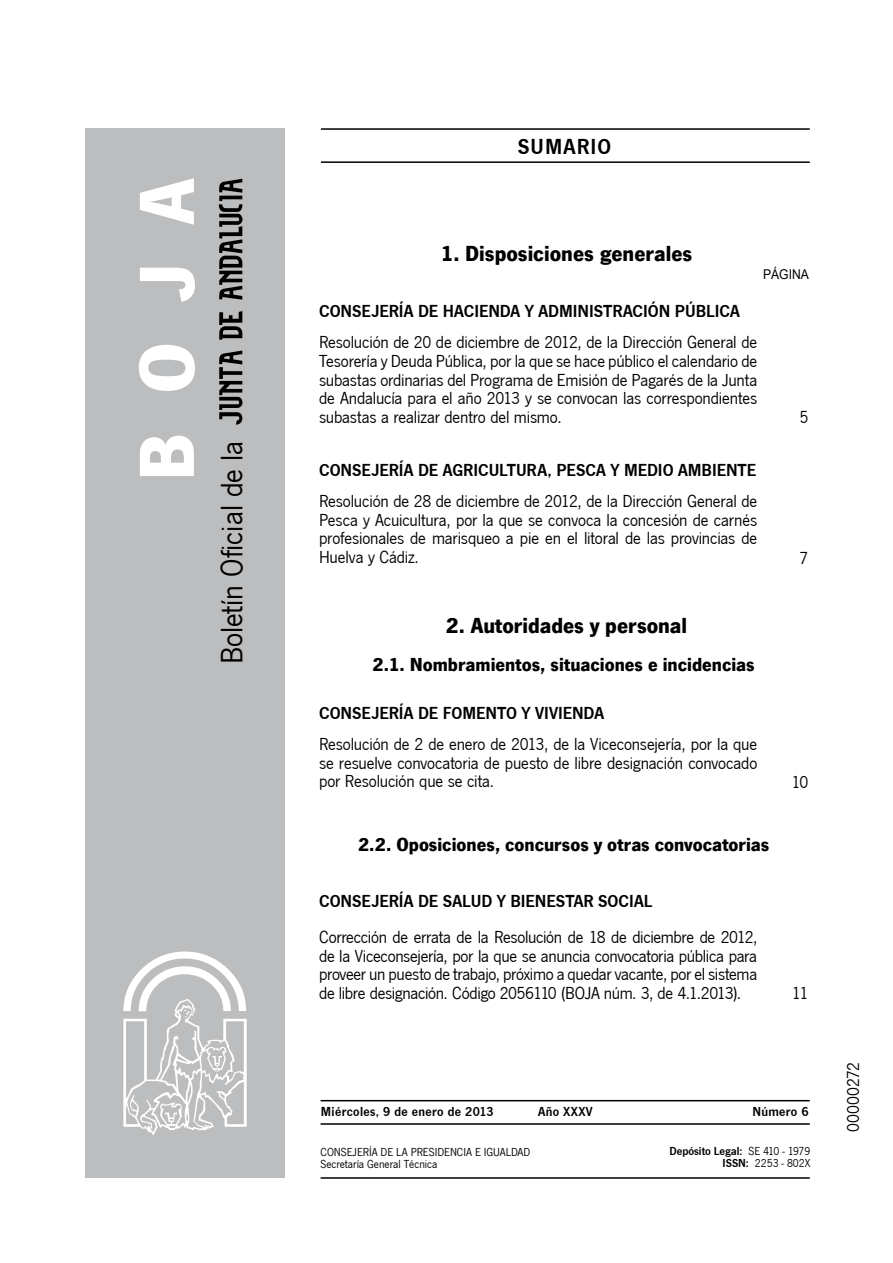
<style>
.page{position:relative;width:893px;height:1263px;background:#fff}
.page>*{position:absolute;margin:0;border:0;box-sizing:border-box;transform-origin:0 0}
.t1{font:700 81px "News Got T";color:#fff}
.t2{font:31.95px "News Got T";color:#000}
.t3{font:700 22.5px "News Got T";color:#000}
.t4{font:600 22.5px "News Got T";letter-spacing:.05em;color:#000}
.t5{font:700 19.5px "News Got T";color:#000}
.t6{font:18px/18.6px "News Got T";letter-spacing:-.01em;color:#000;text-align:justify}
.t7{font:600 18px "News Got T";color:#000}
.t8{font:600 13.5px "News Got T";letter-spacing:.025em;color:#000}
.t9{font:13.5px "Arial";color:#000;scale:.9 1}
.t10{font:12px/12px "News Got T";color:#000}
.t11{font:600 12px/12px "News Got T";color:#000;text-align:right}
.s1{font-weight:400}
</style>
<div class="page">
<hr style="left:321px;top:128px;width:488px;height:2px;background:#000">
<hr style="left:321px;top:161px;width:488px;height:2px;background:#000">
<div style="left:85px;top:128px;width:200px;height:1050px;background:#bcbdbe"></div>
<svg style="left:219px;top:351px;width:23px;height:74px"></svg>
<svg style="left:219px;top:311px;width:23px;height:29px"></svg>
<svg style="left:219px;top:179px;width:23px;height:121px"></svg>
<svg style="left:123px;top:952px;width:124px;height:183px"></svg>
<hr style="left:320px;top:1100px;width:489px;height:1px;background:#000">
<hr style="left:320px;top:1177px;width:489px;height:2px;background:#000">
<hr style="left:320px;top:1123px;width:489px;height:2px;background:#000">
<h1 class="t1" style="left:119px;top:481px;width:305px;rotate:-90deg">BOJA</h1>
<h2 class="t2" style="left:214px;top:664px;width:225px;rotate:-90deg">Boletín Oficial de la</h2>
<p class="t4" style="left:517px;top:134px;width:95px">SUMARIO</p>
<p class="t3" style="left:440px;top:240px;width:253px">1. Disposiciones generales</p>
<p class="t9" style="left:763px;top:266px;width:53px">PÁGINA</p>
<p class="t7" style="left:319px;top:301px;width:181px">CONSEJERÍA DE HACI ENDA</p>
<p class="t7" style="left:525px;top:301px;width:34px">Y ADMINIS</p>
<p class="t7" style="left:603px;top:301px;width:19px">TRACI</p>
<p class="t7" style="left:648px;top:301px;width:68px">ÓN PÚBLICA</p>
<p class="t6" style="left:319px;top:333px;width:439px">Resolución de 20 de diciembre de 2012, de la Dirección General de Tesorería y Deuda Pública, por la que se hace público el calendario de subastas ordinarias del Programa de Emisión de Pagarés de la Junta de Andalucía para el año 2013 y se convocan las correspondientes subastas a realizar dentro del mismo.</p>
<p class="t7" style="left:319px;top:459px;width:154px">CONSEJERÍA DE AGRICUL</p>
<p class="t7" style="left:507px;top:459px;width:81px">TURA, PESCA</p>
<p class="t7" style="left:610px;top:459px;width:46px">Y MEDIO</p>
<p class="t7" style="left:678px;top:459px;width:80px">AMBIENTE</p>
<p class="t6" style="left:319px;top:492px;width:439px">Resolución de 28 de diciembre de 2012, de la Dirección General de Pesca y Acuicultura, por la que se convoca la concesión de carnés profesionales de marisqueo a pie en el litoral de las provincias de Huelva y Cádiz.</p>
<p class="t3" style="left:446px;top:613px;width:243px">2. Autoridades y personal</p>
<p class="t5" style="left:372px;top:652px;width:384px">2.1. Nombramientos, situaciones e incidencias</p>
<p class="t7" style="left:319px;top:702px;width:265px">CONSEJERÍA DE FOM ENTO Y VIVI ENDA</p>
<p class="t6" style="left:319px;top:735px;width:440px">Resolución de 2 de enero de 2013, de la Viceconsejería, por la que se resuelve convocatoria de puesto de libre designación convocado por Resolución que se cita.</p>
<p class="t5" style="left:358px;top:833px;width:413px">2.2. Oposiciones, concursos y otras convocatorias</p>
<p class="t7" style="left:319px;top:891px;width:145px">CONSEJERÍA DE SALUD</p>
<p class="t7" style="left:497px;top:891px;width:121px">Y BI ENESTAR SOCIAL</p>
<p class="t6" style="left:319px;top:928px;width:440px">Corrección de errata de la Resolución de 18 de diciembre de 2012, de la Viceconsejería, por la que se anuncia convocatoria pública para proveer un puesto de trabajo, próximo a quedar vacante, por el sistema de libre designación. Código 2056110 (BOJA núm. 3, de 4.1.2013).</p>
<p class="t6" style="left:799px;top:408px;width:10px">5</p>
<p class="t6" style="left:799px;top:549px;width:10px">7</p>
<p class="t6" style="left:791px;top:773px;width:18px">10</p>
<p class="t6" style="left:792px;top:984px;width:18px">11</p>
<p class="t8" style="left:321px;top:1104px;width:174px">MIÉRCOLES, 9 DE ENERO DE 2013</p>
<p class="t8" style="left:538px;top:1104px;width:56px">AÑO XXXV</p>
<p class="t8" style="left:752px;top:1104px;width:58px">NÚMERO 6</p>
<p class="t10" style="left:320px;top:1146px;width:211px">CONSEJERÍA DE LA PRESIDENCIA E IGUALDAD<br>Secretaría General Técnica</p>
<p class="t11" style="left:669px;top:1145px;width:142px">DEPÓSITO LEGAL: <span class="s1">SE 410 - 1979<br></span>ISSN: <span class="s1">2253 - 802X</span></p>
<p class="t6" style="left:844px;top:1132px;width:71px;rotate:-90deg">00000272</p>
</div>
